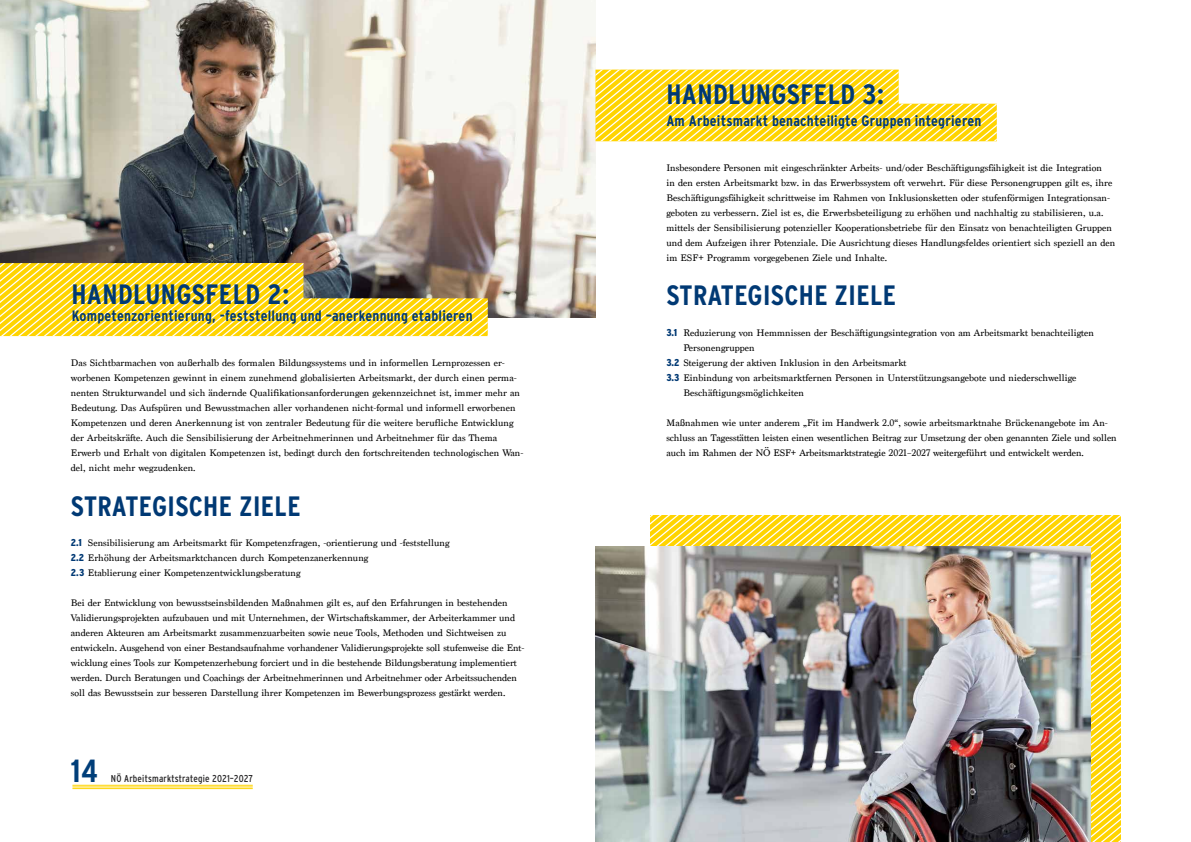
<style>
.page{position:relative;width:1191px;height:842px;background:#fff}
.page>*{position:absolute;margin:0;border:0;box-sizing:border-box;transform-origin:0 0}
.t1{font:700 condensed 32px "Interstate";color:#003e79}
.t2{font:700 condensed 28px "Interstate";letter-spacing:.015em;color:#003974}
.t3{font:700 condensed 15px "Interstate";letter-spacing:.015em;color:#003974}
.t4{font:10px/15px "Marion";letter-spacing:.005em;color:#000}
.t5{font:condensed 10px "Interstate";letter-spacing:.02em;color:#292829}
.s1{font-family:"Interstate";font-weight:900;font-stretch:condensed;color:#003974}
</style>
<div class="page">
<img style="left:0;top:0;width:595px;height:317px">
<hr style="left:72px;top:785px;width:181px;height:1px;background:#ffd400">
<hr style="left:72px;top:787px;width:181px;height:1px;background:#ffd400">
<hr style="left:72px;top:788px;width:181px;height:1px;background:#ffd400">
<svg style="left:595px;top:70px;width:401px;height:71px"></svg>
<svg style="left:0;top:263px;width:488px;height:73px;background:#e2c63f"></svg>
<svg style="left:962px;top:516px;width:158px;height:326px;background:#fbdd45"></svg>
<img style="left:595px;top:546px;width:495px;height:296px">
<h2 class="t2" style="left:71px;top:279px;width:220px">Handlungsfeld 2:</h2>
<h3 class="t3" style="left:72px;top:307px;width:402px">Kompetenzorientierung, -feststellung und –anerkennung etablieren</h3>
<p class="t4" style="left:71px;top:355px;width:454px">Das Sichtbarmachen von außerhalb des formalen Bildungssystems und in informellen Lernprozessen er&shy;worbenen Kompetenzen gewinnt in einem zunehmend globalisierten Arbeitsmarkt, der durch einen perma&shy;nenten Strukturwandel und sich ändernde Qualifikationsanforderungen gekennzeichnet ist, immer mehr an Bedeutung. Das Aufspüren und Bewusstmachen aller vorhandenen nicht-formal und informell erworbenen Kompetenzen und deren Anerkennung ist von zentraler Bedeutung für die weitere berufliche Entwicklung der Arbeitskräfte. Auch die Sensibilisierung der Arbeitnehmerinnen und Arbeitnehmer für das Thema Erwerb und Erhalt von digitalen Kompetenzen ist, bedingt durch den fortschreitenden technologischen Wan&shy;del, nicht mehr wegzudenken.</p>
<h2 class="t2" style="left:71px;top:491px;width:231px">Strategische Ziele</h2>
<p class="t4" style="left:71px;top:535px;width:380px"><span class="s1">2.1</span> Sensibilisierung am Arbeitsmarkt für Kompetenzfragen, -orientierung und -feststellung<br><span class="s1">2.2</span> Erhöhung der Arbeitsmarktchancen durch Kompetenzanerkennung<br><span class="s1">2.3</span> Etablierung einer Kompetenzentwicklungsberatung</p>
<p class="t4" style="left:71px;top:595px;width:455px">Bei der Entwicklung von bewusstseinsbildenden Maßnahmen gilt es, auf den Erfahrungen in bestehenden Validierungsprojekten aufzubauen und mit Unternehmen, der Wirtschaftskammer, der Arbeiterkammer und anderen Akteuren am Arbeitsmarkt zusammenzuarbeiten sowie neue Tools, Methoden und Sichtweisen zu entwickeln. Ausgehend von einer Bestandsaufnahme vorhandener Validierungsprojekte soll stufenweise die Ent&shy;wicklung eines Tools zur Kompetenzerhebung forciert und in die bestehende Bildungsberatung implementiert werden. Durch Beratungen und Coachings der Arbeitnehmerinnen und Arbeitnehmer oder Arbeitssuchenden soll das Bewusstsein zur besseren Darstellung ihrer Kompetenzen im Bewerbungsprozess gestärkt werden.</p>
<h1 class="t1" style="left:71px;top:753px;width:28px">14</h1>
<p class="t5" style="left:111px;top:773px;width:143px">NÖ Arbeitsmarktstrategie 2021–2027</p>
<h2 class="t2" style="left:666px;top:78px;width:219px">Handlungsfeld 3:</h2>
<h3 class="t3" style="left:666px;top:113px;width:316px">Am Arbeitsmarkt benachteiligte Gruppen integrieren</h3>
<p class="t4" style="left:666px;top:160px;width:450px">Insbesondere Personen mit eingeschränkter Arbeits- und/oder Beschäftigungsfähigkeit ist die Integration<br>in den ersten Arbeitsmarkt bzw. in das Erwerbssystem oft verwehrt. Für diese Personengruppen gilt es, ihre Beschäftigungsfähigkeit schrittweise im Rahmen von Inklusionsketten oder stufenförmigen Integrationsan&shy;geboten zu verbessern. Ziel ist es, die Erwerbsbeteiligung zu erhöhen und nachhaltig zu stabilisieren, u.a. mittels der Sensibilisierung potenzieller Kooperationsbetriebe für den Einsatz von benachteiligten Gruppen und dem Aufzeigen ihrer Potenziale. Die Ausrichtung dieses Handlungsfeldes orientiert sich speziell an den im ESF+ Programm vorgegebenen Ziele und Inhalte.</p>
<h2 class="t2" style="left:666px;top:280px;width:231px">Strategische Ziele</h2>
<p class="t4" style="left:666px;top:325px;width:429px"><span class="s1">3.1</span> Reduzierung von Hemmnissen der Beschäftigungsintegration von am Arbeitsmarkt benachteiligten</p>
<p class="t4" style="left:683px;top:340px;width:73px">Personengruppen</p>
<p class="t4" style="left:666px;top:355px;width:242px"><span class="s1">3.2</span> Steigerung der aktiven Inklusion in den Arbeitsmarkt</p>
<p class="t4" style="left:666px;top:370px;width:412px"><span class="s1">3.3</span> Einbindung von arbeitsmarktfernen Personen in Unterstützungsangebote und niederschwellige</p>
<p class="t4" style="left:683px;top:385px;width:122px">Beschäftigungsmöglichkeiten</p>
<p class="t4" style="left:666px;top:415px;width:452px">Maßnahmen wie unter anderem „Fit im Handwerk 2.0“, sowie arbeitsmarktnahe Brückenangebote im An&shy;schluss an Tagesstätten leisten einen wesentlichen Beitrag zur Umsetzung der oben genannten Ziele und sollen auch im Rahmen der NÖ ESF+ Arbeitsmarktstrategie 2021–2027 weitergeführt und entwickelt werden.</p>
</div>
